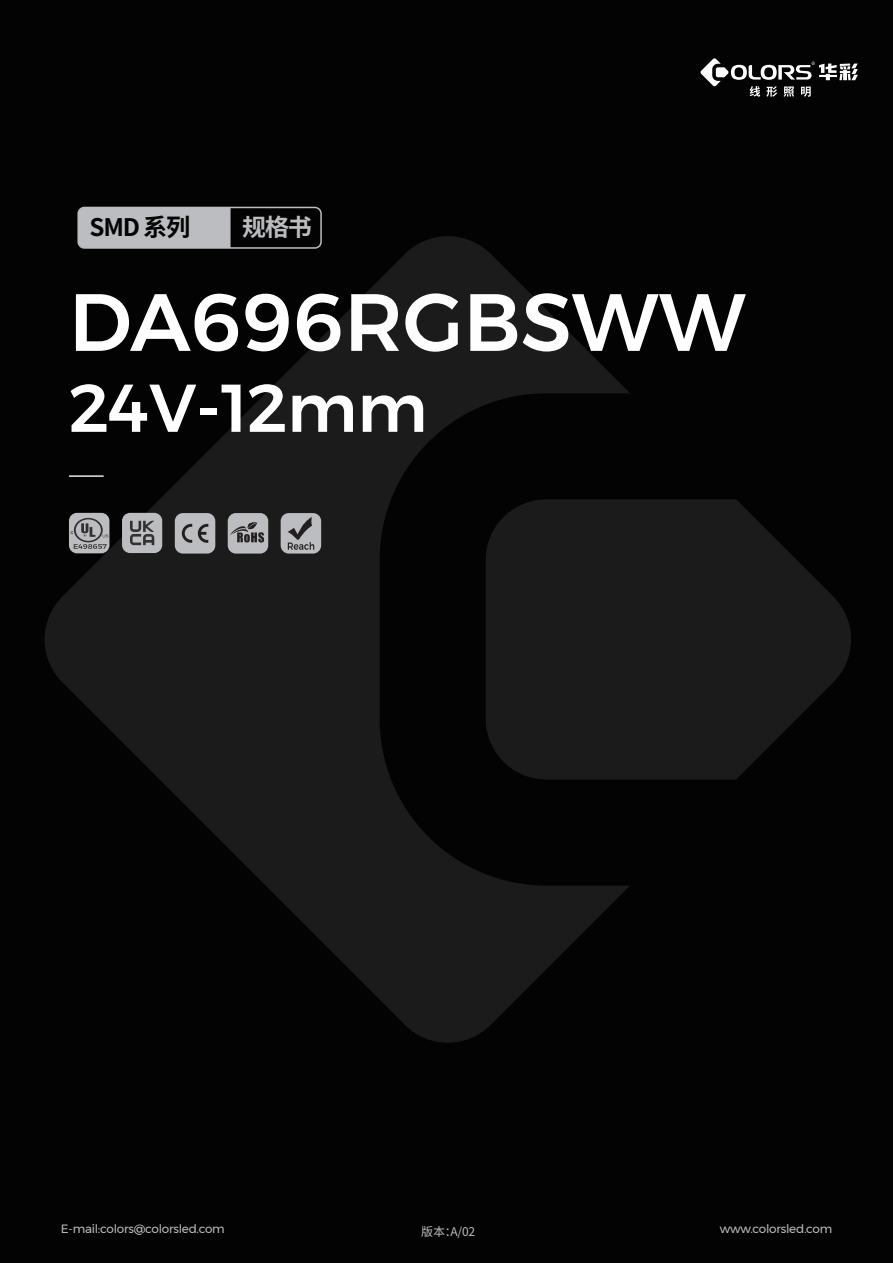
<style>
.page{position:relative;width:893px;height:1263px;background:#030303}
.page>*{position:absolute;margin:0;border:0;box-sizing:border-box;transform-origin:0 0}
.t1{font:500 81px "Montserrat";color:#fff}
.t2{font:500 67.5px "Montserrat";color:#fff}
.t3{font:700 24.15px "Source Han Sans CN";color:#030303}
.t4{font:700 24px "Source Han Sans CN";color:#bcbdc0}
.t5{font:12px "Montserrat";letter-spacing:-.02em;color:#bcbdc0}
.t6{font:12px "Source Han Sans CN";color:#bcbdc0}
</style>
<div class="page">
<svg style="left:630px;top:499px;width:221px;height:280px;fill:#1b1b1b"></svg>
<svg style="left:45px;top:236px;width:585px;height:807px"></svg>
<div style="left:77px;top:207px;width:245px;height:42px;border:2px solid #bcbdc0;border-radius:6px"></div>
<div style="left:78px;top:207px;width:153px;height:41px;background:#bcbdc0"></div>
<svg style="left:700px;top:58px;width:158px;height:39px"></svg>
<div style="left:175px;top:513px;width:40px;height:41px;background:#bcbdc0;border-radius:8px"></div>
<svg style="left:198px;top:524px;width:10px;height:19px"></svg>
<svg style="left:181px;top:523px;width:11px;height:20px"></svg>
<div style="left:228px;top:513px;width:40px;height:41px;background:#bcbdc0;border-radius:8px"></div>
<svg style="left:230px;top:522px;width:34px;height:20px"></svg>
<div style="left:69px;top:513px;width:40px;height:40px;background:#bcbdc0;border-radius:8px"></div>
<svg style="left:71px;top:518px;width:37px;height:31px"></svg>
<div style="left:122px;top:513px;width:40px;height:40px;background:#bcbdc0;border-radius:8px"></div>
<svg style="left:130px;top:521px;width:24px;height:24px"></svg>
<div style="left:281px;top:513px;width:40px;height:41px;background:#bcbdc0;border-radius:8px"></div>
<svg style="left:288px;top:517px;width:26px;height:33px"></svg>
<h3 class="t3" style="left:90px;top:214px;width:102px">SMD 系列</h3>
<h3 class="t4" style="left:242px;top:213px;width:71px">规格书</h3>
<h1 class="t1" style="left:69px;top:259px;width:678px">DA696RGBSWW</h1>
<h2 class="t2" style="left:69px;top:355px;width:360px">24V-12mm</h2>
<p class="t5" style="left:61px;top:1219px;width:165px">E-mail:colors@colorsled.com</p>
<p class="t6" style="left:421px;top:1225px;width:55px">版本：A/02</p>
<p class="t5" style="left:720px;top:1219px;width:114px">www.colorsled.com</p>
</div>
